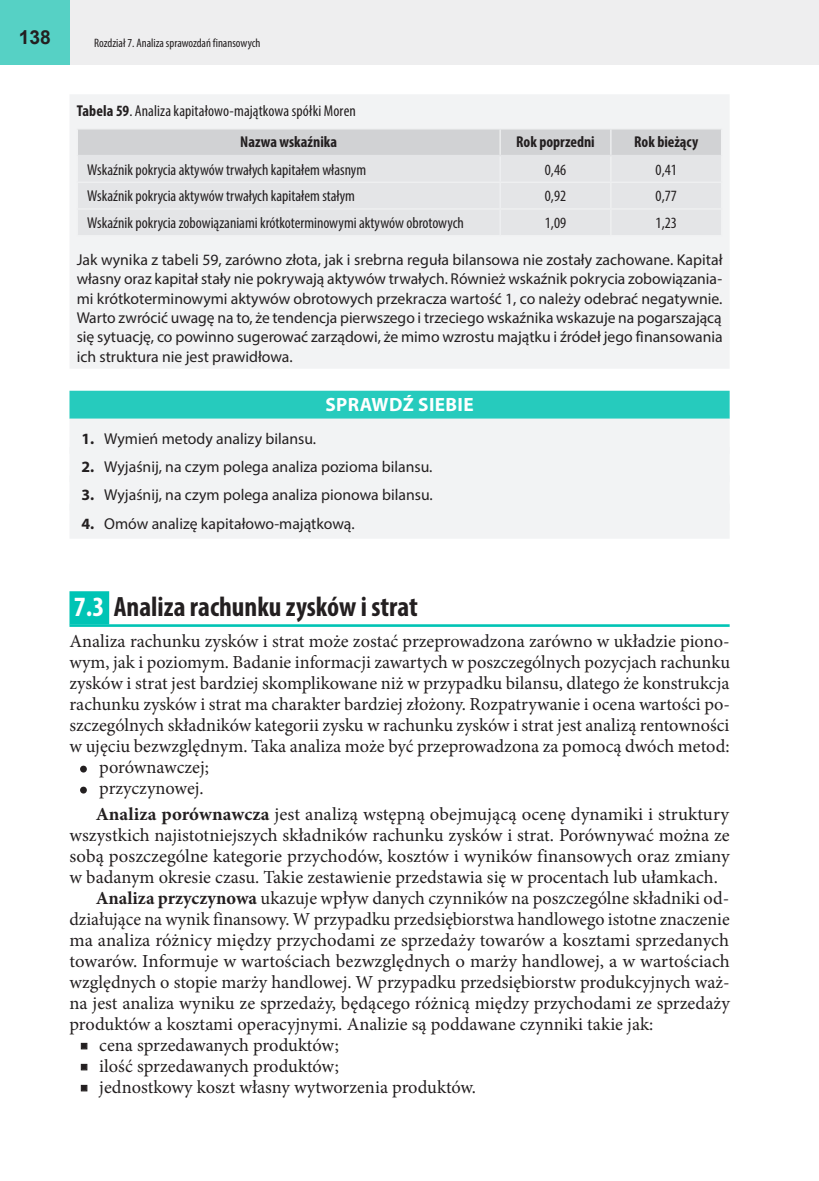
<style>
.page{position:relative;width:819px;height:1181px;background:#fff}
.page>*{position:absolute;margin:0;border:0;box-sizing:border-box;transform-origin:0 0}
.t1{font:700 condensed 28px "Myriad Pro";color:#231f20}
.t2{font:700 19.25px "Myriad Pro";letter-spacing:.02em;color:#fff}
.t3{font:700 19.25px "Arial";color:#231f20}
.t4{font:18.38px/21px "Minion Pro";color:#231f20;text-align:justify}
.t5{font:15.75px/19.2px "Myriad Pro";color:#231f20;text-align:justify}
.t6{font:condensed 15.75px/31.2px "Myriad Pro";color:#231f20}
.t7{font:700 condensed 15.75px "Myriad Pro";color:#231f20}
.t8{font:condensed 12.25px "Myriad Pro";color:#231f20}
.s1{font-weight:700}
.s2{color:#fff}
.s3{font-size:19.25px}
</style>
<div class="page">
<div style="left:69px;top:391px;width:660px;height:28px;background:#26cbbd"></div>
<div style="left:69px;top:419px;width:660px;height:35px;background:#f2f3f4"></div>
<div style="left:69px;top:447px;width:660px;height:35px;background:#f2f3f4"></div>
<div style="left:69px;top:475px;width:660px;height:35px;background:#f2f3f4"></div>
<div style="left:69px;top:504px;width:660px;height:35px;background:#f2f3f4"></div>
<div style="left:69px;top:591px;width:40px;height:33px;background:#00c4b5"></div>
<hr style="left:69px;top:624px;width:660px;height:3px;background:#00c4b5">
<div style="left:70px;top:95px;width:659px;height:273px;background:#f2f3f4"></div>
<hr style="left:77px;top:128px;width:423px;height:1px;background:#f0f1f2">
<hr style="left:500px;top:128px;width:111px;height:1px;background:#f0f1f2">
<hr style="left:611px;top:128px;width:111px;height:1px;background:#f0f1f2">
<svg style="left:77px;top:129px;width:645px;height:106px;background:#dfe0e2"></svg>
<hr style="left:77px;top:235px;width:423px;height:1px;background:#f0f1f2">
<hr style="left:500px;top:235px;width:111px;height:1px;background:#f0f1f2">
<hr style="left:611px;top:235px;width:111px;height:1px;background:#f0f1f2">
<hr style="left:78px;top:155px;width:422px;height:1px;background:#e4e5e7">
<hr style="left:500px;top:155px;width:111px;height:1px;background:#e4e5e7">
<hr style="left:611px;top:155px;width:110px;height:1px;background:#e4e5e7">
<div style="left:80px;top:765px;width:7px;height:7px;border:2px solid #231f20;border-radius:50%"></div>
<div style="left:80px;top:786px;width:7px;height:7px;border:2px solid #231f20;border-radius:50%"></div>
<div style="left:0;top:0;width:819px;height:64px;background:#eeeeef"></div>
<div style="left:0;top:0;width:69px;height:64px;background:#56d1c5"></div>
<svg style="left:81px;top:1043px;width:6px;height:6px"></svg>
<svg style="left:81px;top:1064px;width:6px;height:6px"></svg>
<svg style="left:81px;top:1085px;width:6px;height:6px"></svg>
<p class="t3" style="left:19px;top:24px;width:34px">138</p>
<p class="t8" style="left:94px;top:35px;width:168px">Rozdział 7. Analiza sprawozdań finansowych</p>
<p class="t6" style="left:240px;top:95px;width:117px;text-indent:-164px"><span class="s1">Tabela 59</span>. Analiza kapitałowo-majątkowa spółki Moren<br><span class="s1">Nazwa wskaźnika</span></p>
<p class="t7" style="left:516px;top:132px;width:80px">Rok poprzedni</p>
<p class="t7" style="left:634px;top:132px;width:66px">Rok bieżący</p>
<p class="t6" style="left:87px;top:154px;width:280px">Wskaźnik pokrycia aktywów trwałych kapitałem własnym</p>
<p class="t6" style="left:545px;top:154px;width:23px">0,46</p>
<p class="t6" style="left:655px;top:154px;width:23px">0,41</p>
<p class="t6" style="left:87px;top:180px;width:269px">Wskaźnik pokrycia aktywów trwałych kapitałem stałym</p>
<p class="t6" style="left:545px;top:180px;width:23px">0,92</p>
<p class="t6" style="left:655px;top:180px;width:23px">0,77</p>
<p class="t6" style="left:87px;top:207px;width:378px">Wskaźnik pokrycia zobowiązaniami krótkoterminowymi aktywów obrotowych</p>
<p class="t6" style="left:545px;top:207px;width:23px">1,09</p>
<p class="t6" style="left:655px;top:207px;width:23px">1,23</p>
<p class="t5" style="left:77px;top:250px;width:647px">Jak wynika z tabeli 59, zarówno złota, jak i srebrna reguła bilansowa nie zostały zachowane. Kapitał własny oraz kapitał stały nie pokrywają aktywów trwałych. Również wskaźnik pokrycia zobowiązania&shy;mi krótkoterminowymi aktywów obrotowych przekracza wartość 1, co należy odebrać negatywnie.<br>Warto zwrócić uwagę na to, że tendencja pierwszego i trzeciego wskaźnika wskazuje na pogarszającą się sytuację, co powinno sugerować zarządowi, że mimo wzrostu majątku i źródeł jego finansowania ich struktura nie jest prawidłowa.</p>
<p class="t2" style="left:325px;top:391px;width:150px">SPRAWDŹ SIEBIE</p>
<p class="t5" style="left:81px;top:429px;width:236px"><span class="s1">1.</span> Wymień metody analizy bilansu.</p>
<p class="t5" style="left:81px;top:457px;width:352px"><span class="s1">2.</span> Wyjaśnij, na czym polega analiza pozioma bilansu.</p>
<p class="t5" style="left:81px;top:485px;width:353px"><span class="s1">3.</span> Wyjaśnij, na czym polega analiza pionowa bilansu.</p>
<p class="t5" style="left:81px;top:513px;width:275px"><span class="s1">4.</span> Omów analizę kapitałowo-majątkową.</p>
<h1 class="t1" style="left:74px;top:589px;width:345px"><span class="s2">7.3</span> Analiza rachunku zysków i strat</h1>
<p class="t4" style="left:69px;top:631px;width:662px">Analiza rachunku zysków i strat może zostać przeprowadzona zarówno w układzie piono&shy;wym, jak i poziomym. Badanie informacji zawartych w poszczególnych pozycjach rachunku zysków i strat jest bardziej skomplikowane niż w przypadku bilansu, dlatego że konstrukcja rachunku zysków i strat ma charakter bardziej złożony. Rozpatrywanie i ocena wartości po&shy;szczególnych składników kategorii zysku w rachunku zysków i strat jest analizą rentowności w ujęciu bezwzględnym. Taka analiza może być przeprowadzona za pomocą dwóch metod:</p>
<p class="t4" style="left:80px;top:757px;width:131px"><span class="s3">•</span> porównawczej;</p>
<p class="t4" style="left:96px;top:775px;width:635px;line-height:25.9px;text-indent:-16px"><span class="s3">•</span> przyczynowej.<br><span class="s1">Analiza porównawcza</span> jest analizą wstępną obejmującą ocenę dynamiki i struktury</p>
<p class="t4" style="left:69px;top:825px;width:661px">wszystkich najistotniejszych składników rachunku zysków i strat. Porównywać można ze</p>
<p class="t4" style="left:69px;top:846px;width:662px">sobą poszczególne kategorie przychodów, kosztów i wyników finansowych oraz zmiany</p>
<p class="t4" style="left:69px;top:867px;width:650px">w badanym okresie czasu. Takie zestawienie przedstawia się w procentach lub ułamkach.</p>
<p class="t4" style="left:96px;top:888px;width:635px"><span class="s1">Analiza przyczynowa</span> ukazuje wpływ danych czynników na poszczególne składniki od-</p>
<p class="t4" style="left:69px;top:909px;width:661px">działujące na wynik finansowy. W przypadku przedsiębiorstwa handlowego istotne znaczenie</p>
<p class="t4" style="left:69px;top:930px;width:661px">ma analiza różnicy między przychodami ze sprzedaży towarów a kosztami sprzedanych</p>
<p class="t4" style="left:69px;top:951px;width:662px">towarów. Informuje w wartościach bezwzględnych o marży handlowej, a w wartościach</p>
<p class="t4" style="left:69px;top:972px;width:661px">względnych o stopie marży handlowej. W przypadku przedsiębiorstw produkcyjnych waż-</p>
<p class="t4" style="left:69px;top:993px;width:662px">na jest analiza wyniku ze sprzedaży, będącego różnicą między przychodami ze sprzedaży</p>
<p class="t4" style="left:69px;top:1014px;width:585px">produktów a kosztami operacyjnymi. Analizie są poddawane czynniki takie jak:</p>
<p class="t4" style="left:99px;top:1035px;width:241px">cena sprzedawanych produktów;</p>
<p class="t4" style="left:99px;top:1056px;width:241px">ilość sprzedawanych produktów;</p>
<p class="t4" style="left:99px;top:1077px;width:378px">jednostkowy koszt własny wytworzenia produktów.</p>
</div>
